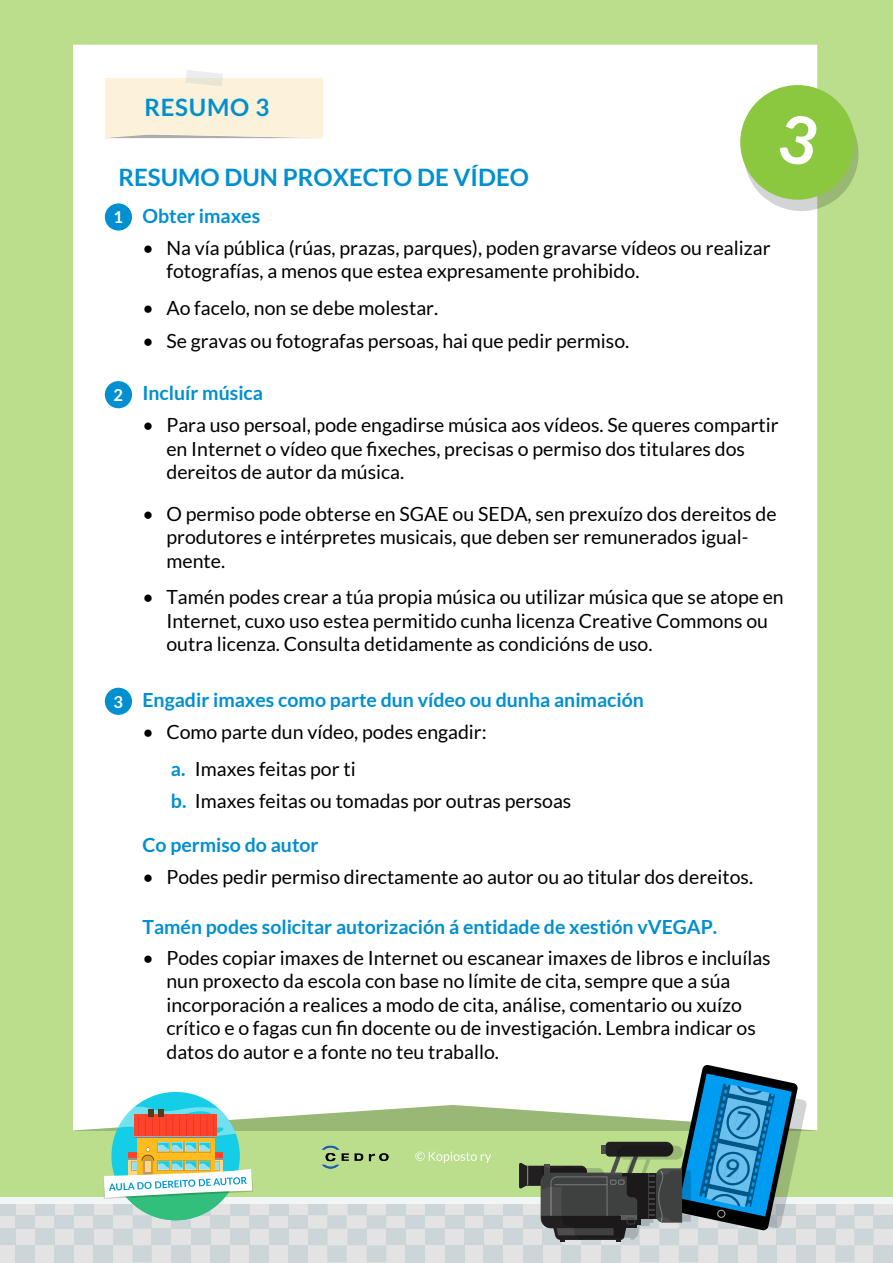
<style>
.page{position:relative;width:893px;height:1263px;background:#bade8c}
.page>*{position:absolute;margin:0;border:0;box-sizing:border-box;transform-origin:0 0}
.t1{font:700 24px "Lato";color:#008fd1}
.t2{font:19.5px/23.4px "Lato";color:#000}
.t3{font:700 19.5px "Lato";color:#008fd1}
.t4{font:700 16.5px "Lato";color:#fff}
.s1{font-size:16.5px;color:#fff}
.s2{font-weight:700;color:#008fd1}
</style>
<div class="page">
<div style="left:73px;top:45px;width:744px;height:1085px;background:#fff"></div>
<div style="left:0;top:1204px;width:893px;height:58px;background:#e3e3e3"></div>
<div style="left:0;top:1204px;width:16px;height:11px;background:#ccd6d9"></div>
<div style="left:0;top:1228px;width:16px;height:17px;background:#ccd6d9"></div>
<div style="left:16px;top:1215px;width:19px;height:14px;background:#ccd6d9"></div>
<div style="left:35px;top:1204px;width:20px;height:11px;background:#ccd6d9"></div>
<div style="left:35px;top:1228px;width:20px;height:17px;background:#ccd6d9"></div>
<div style="left:250px;top:1215px;width:19px;height:14px;background:#ccd6d9"></div>
<div style="left:55px;top:1215px;width:19px;height:14px;background:#ccd6d9"></div>
<div style="left:269px;top:1204px;width:20px;height:11px;background:#ccd6d9"></div>
<div style="left:74px;top:1204px;width:20px;height:11px;background:#ccd6d9"></div>
<div style="left:269px;top:1228px;width:20px;height:17px;background:#ccd6d9"></div>
<div style="left:74px;top:1228px;width:20px;height:17px;background:#ccd6d9"></div>
<div style="left:289px;top:1215px;width:19px;height:14px;background:#ccd6d9"></div>
<div style="left:94px;top:1215px;width:19px;height:14px;background:#ccd6d9"></div>
<div style="left:386px;top:1204px;width:20px;height:11px;background:#ccd6d9"></div>
<div style="left:386px;top:1228px;width:20px;height:17px;background:#ccd6d9"></div>
<div style="left:406px;top:1215px;width:19px;height:14px;background:#ccd6d9"></div>
<div style="left:426px;top:1204px;width:19px;height:11px;background:#ccd6d9"></div>
<div style="left:426px;top:1228px;width:19px;height:17px;background:#ccd6d9"></div>
<div style="left:445px;top:1215px;width:19px;height:14px;background:#ccd6d9"></div>
<div style="left:504px;top:1204px;width:19px;height:11px;background:#ccd6d9"></div>
<div style="left:504px;top:1228px;width:19px;height:17px;background:#ccd6d9"></div>
<div style="left:464px;top:1204px;width:20px;height:11px;background:#ccd6d9"></div>
<div style="left:464px;top:1228px;width:20px;height:17px;background:#ccd6d9"></div>
<div style="left:484px;top:1215px;width:19px;height:14px;background:#ccd6d9"></div>
<div style="left:816px;top:1204px;width:19px;height:11px;background:#ccd6d9"></div>
<div style="left:816px;top:1228px;width:19px;height:17px;background:#ccd6d9"></div>
<div style="left:796px;top:1215px;width:19px;height:14px;background:#ccd6d9"></div>
<div style="left:854px;top:1204px;width:20px;height:11px;background:#ccd6d9"></div>
<div style="left:874px;top:1215px;width:19px;height:14px;background:#ccd6d9"></div>
<div style="left:16px;top:1245px;width:19px;height:17px;background:#ccd6d9"></div>
<div style="left:250px;top:1245px;width:19px;height:17px;background:#ccd6d9"></div>
<div style="left:55px;top:1245px;width:19px;height:17px;background:#ccd6d9"></div>
<div style="left:289px;top:1245px;width:19px;height:17px;background:#ccd6d9"></div>
<div style="left:94px;top:1245px;width:19px;height:17px;background:#ccd6d9"></div>
<svg style="left:308px;top:1204px;width:78px;height:58px"></svg>
<div style="left:406px;top:1245px;width:19px;height:17px;background:#ccd6d9"></div>
<div style="left:445px;top:1245px;width:19px;height:17px;background:#ccd6d9"></div>
<div style="left:484px;top:1245px;width:19px;height:17px;background:#ccd6d9"></div>
<svg style="left:835px;top:1215px;width:39px;height:47px"></svg>
<div style="left:796px;top:1245px;width:19px;height:17px;background:#ccd6d9"></div>
<div style="left:874px;top:1245px;width:19px;height:17px;background:#ccd6d9"></div>
<div style="left:0;top:1197px;width:893px;height:7px;background:#f2f5f5"></div>
<div style="left:105px;top:203px;width:27px;height:28px;background:#008fd1;border-radius:50%"></div>
<svg style="left:105px;top:70px;width:218px;height:68px"></svg>
<div style="left:105px;top:381px;width:27px;height:27px;background:#008fd1;border-radius:50%"></div>
<div style="left:105px;top:688px;width:27px;height:27px;background:#008fd1;border-radius:50%"></div>
<img style="left:321px;top:1145px;width:68px;height:24px">
<svg style="left:415px;top:1151px;width:76px;height:12px"></svg>
<div style="left:111px;top:1092px;width:129px;height:128px;background:#14cde6;border-radius:50%"></div>
<svg style="left:104px;top:1107px;width:149px;height:155px"></svg>
<svg style="left:735px;top:80px;width:124px;height:136px"></svg>
<svg style="left:519px;top:1064px;width:288px;height:198px"></svg>
<p class="t1" style="left:144px;top:93px;width:126px">RESUMO 3</p>
<p class="t1" style="left:118px;top:164px;width:412px">RESUMO DUN PROXECTO DE VÍDEO</p>
<p class="t3" style="left:114px;top:204px;width:148px"><span class="s1">1</span> Obter imaxes</p>
<p class="t2" style="left:166px;top:236px;width:606px;text-indent:-24px">• Na vía pública (rúas, prazas, parques), poden gravarse vídeos ou realizar fotografías, a menos que estea expresamente prohibido.</p>
<p class="t2" style="left:142px;top:296px;width:297px">• Ao facelo, non se debe molestar.</p>
<p class="t2" style="left:142px;top:329px;width:488px">• Se gravas ou fotografas persoas, hai que pedir permiso.</p>
<p class="t3" style="left:114px;top:382px;width:151px"><span class="s1">2</span> Incluír música</p>
<p class="t2" style="left:166px;top:413px;width:614px;text-indent:-24px">• Para uso persoal, pode engadirse música aos vídeos. Se queres compartir en Internet o vídeo que fixeches, precisas o permiso dos titulares dos dereitos de autor da música.</p>
<p class="t2" style="left:166px;top:502px;width:612px;text-indent:-24px">• O permiso pode obterse en SGAE ou SEDA, sen prexuízo dos dereitos de produtores e intérpretes musicais, que deben ser remunerados igual&shy;mente.</p>
<p class="t2" style="left:166px;top:585px;width:619px;text-indent:-24px">• Tamén podes crear a túa propia música ou utilizar música que se atope en<br>Internet, cuxo uso estea permitido cunha licenza Creative Commons ou outra licenza. Consulta detidamente as condicións de uso.</p>
<p class="t4" style="left:114px;top:692px;width:11px">3</p>
<p class="t3" style="left:142px;top:689px;width:503px">Engadir imaxes como parte dun vídeo ou dunha animación</p>
<p class="t2" style="left:142px;top:720px;width:346px">• Como parte dun vídeo, podes engadir:</p>
<p class="t2" style="left:171px;top:753px;width:402px;line-height:32px"><span class="s2">a.</span> Imaxes feitas por ti<br><span class="s2">b.</span> Imaxes feitas ou tomadas por outras persoas</p>
<p class="t3" style="left:142px;top:834px;width:178px">Co permiso do autor</p>
<p class="t2" style="left:142px;top:865px;width:612px">• Podes pedir permiso directamente ao autor ou ao titular dos dereitos.</p>
<p class="t3" style="left:142px;top:915px;width:576px">Tamén podes solicitar autorización á entidade de xestión vVEGAP.</p>
<p class="t2" style="left:166px;top:946px;width:606px;text-indent:-24px">• Podes copiar imaxes de Internet ou escanear imaxes de libros e incluílas nun proxecto da escola con base no límite de cita, sempre que a súa incorporación a realices a modo de cita, análise, comentario ou xuízo crítico e o fagas cun fin docente ou de investigación. Lembra indicar os datos do autor e a fonte no teu traballo.</p>
</div>
